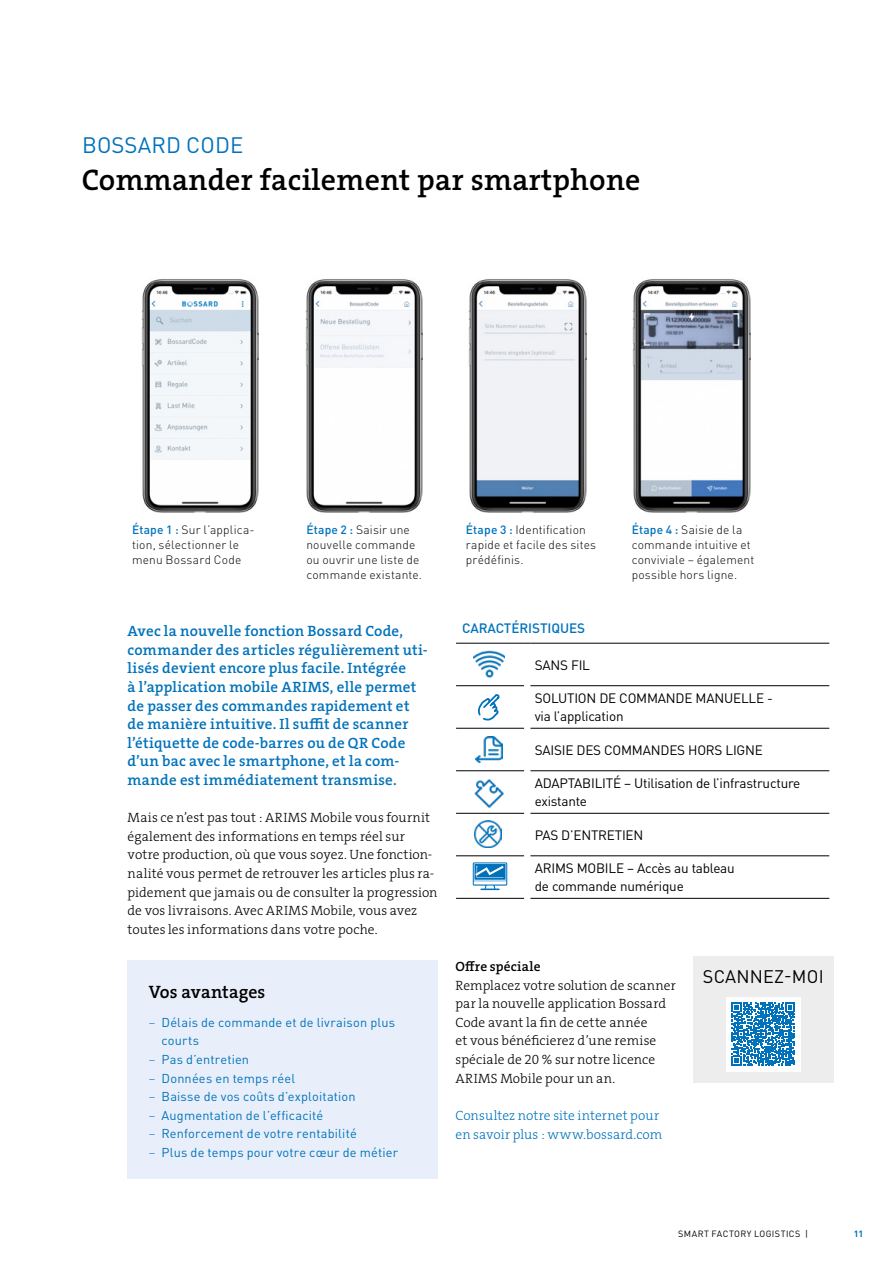
<style>
.page{position:relative;width:893px;height:1263px;background:#fff}
.page>*{position:absolute;margin:0;border:0;box-sizing:border-box;transform-origin:0 0}
.t1{font:30px "The Serif HP6 Se Bld";letter-spacing:.01em;color:#000}
.t2{font:22.2px "DINOT";letter-spacing:.01em;color:#0072bb}
.t3{font:18px "The Serif HP6 Se Bld";letter-spacing:.005em;color:#000}
.t4{font:18px "DINOT";letter-spacing:.01em;color:#000}
.t5{font:15px/18.6px "The Serif HP6 Se Bld";letter-spacing:.015em;color:#0072bb}
.t6{font:13.5px/18.6px "The Serif HP3 Lig";letter-spacing:.005em;color:#000}
.t7{font:13.5px/18px "DINOT";letter-spacing:-.015em;color:#000}
.t8{font:13.5px/18.6px "The Serif HP3 Lig";letter-spacing:.005em;color:#0072bb}
.t9{font:500 13.5px "DINOT";letter-spacing:-.005em;color:#0072bb}
.t10{font:13.5px "The Serif HP6 Se Bld";letter-spacing:.015em;color:#000}
.t11{font:12.75px/18.6px "DINOT";letter-spacing:.015em;color:#0072bb}
.t12{font:300 12px/15px "DINOT";letter-spacing:.015em;color:#000}
.t13{font:9px "DINOT";letter-spacing:.045em;color:#000}
.t14{font:700 9px "DINOT";color:#0072bb}
.s1{font-weight:500;color:#0072bb}
.s2{font-weight:300}
</style>
<div class="page">
<img style="left:305px;top:279px;width:118px;height:233px">
<img style="left:469px;top:279px;width:117px;height:233px">
<img style="left:633px;top:279px;width:117px;height:233px">
<img style="left:141px;top:279px;width:118px;height:233px">
<div style="left:128px;top:960px;width:310px;height:218px;background:#e9effa"></div>
<div style="left:693px;top:956px;width:140px;height:127px;background:#ededed"></div>
<div style="left:726px;top:997px;width:75px;height:74px;background:#fff"></div>
<svg style="left:732px;top:1002px;width:63px;height:63px"></svg>
<hr style="left:456px;top:685px;width:68px;height:1px;background:#000">
<hr style="left:530px;top:685px;width:299px;height:1px;background:#000">
<hr style="left:530px;top:643px;width:299px;height:1px;background:#000">
<hr style="left:530px;top:728px;width:299px;height:1px;background:#000">
<hr style="left:530px;top:770px;width:299px;height:1px;background:#000">
<hr style="left:530px;top:813px;width:299px;height:1px;background:#000">
<hr style="left:530px;top:855px;width:299px;height:1px;background:#000">
<hr style="left:530px;top:898px;width:299px;height:1px;background:#000">
<hr style="left:456px;top:728px;width:68px;height:1px;background:#000">
<hr style="left:456px;top:770px;width:68px;height:1px;background:#000">
<hr style="left:456px;top:813px;width:68px;height:1px;background:#000">
<hr style="left:456px;top:855px;width:68px;height:1px;background:#000">
<hr style="left:456px;top:898px;width:68px;height:1px;background:#000">
<hr style="left:456px;top:643px;width:68px;height:1px;background:#000">
<svg style="left:473px;top:862px;width:34px;height:28px"></svg>
<img style="left:475px;top:821px;width:26px;height:27px">
<img style="left:474px;top:650px;width:31px;height:28px">
<img style="left:474px;top:779px;width:30px;height:29px">
<img style="left:476px;top:736px;width:26px;height:26px">
<svg style="left:478px;top:694px;width:22px;height:27px"></svg>
<h2 class="t2" style="left:82px;top:129px;width:163px">BOSSARD CODE</h2>
<h1 class="t1" style="left:82px;top:160px;width:560px">Commander facilement par smartphone</h1>
<p class="t12" style="left:132px;top:522px;width:124px"><span class="s1">Étape 1 :</span> Sur l’applica&shy;tion, sélectionner le menu Bossard Code</p>
<p class="t12" style="left:306px;top:522px;width:117px"><span class="s1">Étape 2 :</span> Saisir une nouvelle commande ou ouvrir une liste de commande existante.</p>
<p class="t12" style="left:466px;top:522px;width:132px"><span class="s1">Étape 3 :</span> Identification rapide et facile des sites prédéfinis.</p>
<p class="t12" style="left:632px;top:522px;width:124px"><span class="s1">Étape 4 :</span> Saisie de la commande intuitive et conviviale – également possible hors ligne.</p>
<p class="t5" style="left:128px;top:622px;width:302px">Avec la nouvelle fonction Bossard Code, commander des articles régulièrement uti&shy;lisés devient encore plus facile. Intégrée<br>à l’application mobile ARIMS, elle permet de passer des commandes rapidement et de manière intuitive. Il suffit de scanner l’étiquette de code-barres ou de QR Code d’un bac avec le smartphone, et la com&shy;mande est immédiatement transmise.</p>
<p class="t6" style="left:128px;top:808px;width:311px">Mais ce n’est pas tout : ARIMS Mobile vous fournit également des informations en temps réel sur votre production, où que vous soyez. Une fonction&shy;nalité vous permet de retrouver les articles plus ra&shy;pidement que jamais ou de consulter la progression de vos livraisons. Avec ARIMS Mobile, vous avez toutes les informations dans votre poche.</p>
<h3 class="t3" style="left:149px;top:980px;width:118px">Vos avantages</h3>
<p class="t11" style="left:162px;top:1012px;width:235px;text-indent:-13px"><span class="s2">–</span> Délais de commande et de livraison plus courts</p>
<p class="t11" style="left:149px;top:1050px;width:102px"><span class="s2">–</span> Pas d’entretien</p>
<p class="t11" style="left:149px;top:1068px;width:148px"><span class="s2">–</span> Données en temps réel</p>
<p class="t11" style="left:149px;top:1087px;width:208px"><span class="s2">–</span> Baisse de vos coûts d’exploitation</p>
<p class="t11" style="left:149px;top:1105px;width:176px"><span class="s2">–</span> Augmentation de l’efficacité</p>
<p class="t11" style="left:149px;top:1124px;width:209px"><span class="s2">–</span> Renforcement de votre rentabilité</p>
<p class="t11" style="left:149px;top:1143px;width:251px"><span class="s2">–</span> Plus de temps pour votre cœur de métier</p>
<p class="t9" style="left:462px;top:619px;width:125px">CARACTÉRISTIQUES</p>
<p class="t7" style="left:535px;top:655px;width:57px">SANS FIL</p>
<p class="t7" style="left:535px;top:689px;width:240px">SOLUTION DE COMMANDE MANUELLE - via l’application</p>
<p class="t7" style="left:535px;top:740px;width:230px">SAISIE DES COMMANDES HORS LIGNE</p>
<p class="t7" style="left:535px;top:774px;width:267px">ADAPTABILITÉ – Utilisation de l’infrastructure existante</p>
<p class="t7" style="left:535px;top:825px;width:110px">PAS D’ENTRETIEN</p>
<p class="t7" style="left:535px;top:859px;width:202px">ARIMS MOBILE – Accès au tableau de commande numérique</p>
<p class="t10" style="left:455px;top:958px;width:87px">Offre spéciale</p>
<p class="t6" style="left:455px;top:976px;width:222px">Remplacez votre solution de scanner par la nouvelle application Bossard<br>Code avant la fin de cette année<br>et vous bénéficierez d’une remise spéciale de 20 % sur notre licence<br>ARIMS Mobile pour un an.</p>
<p class="t8" style="left:455px;top:1106px;width:208px">Consultez notre site internet pour en savoir plus : www.bossard.com</p>
<h3 class="t4" style="left:703px;top:964px;width:122px">SCANNEZ-MOI</h3>
<p class="t13" style="left:678px;top:1227px;width:131px">SMART FACTORY LOGISTICS |</p>
<p class="t14" style="left:854px;top:1227px;width:11px">11</p>
</div>
